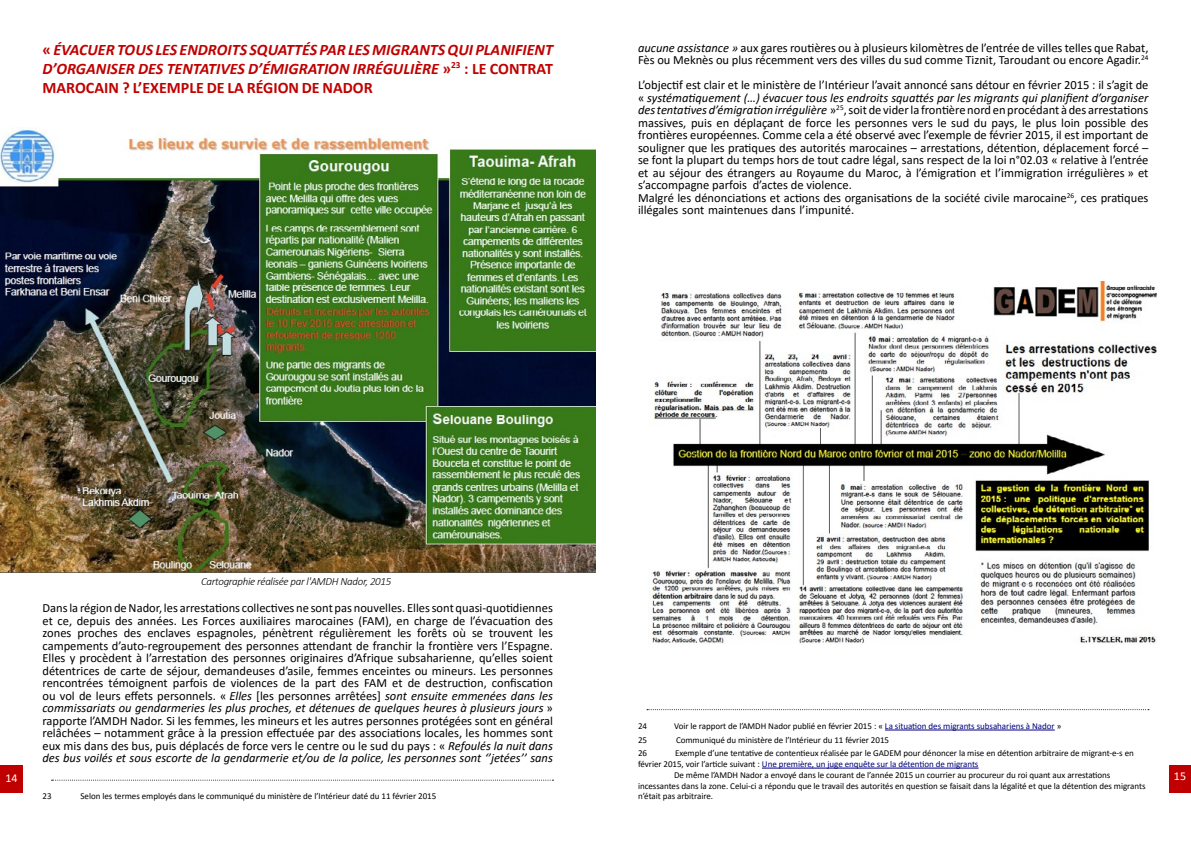
<style>
.page{position:relative;width:1191px;height:842px;background:#fff}
.page>*{position:absolute;margin:0;border:0;box-sizing:border-box;transform-origin:0 0}
.t1{font:italic 700 16px/19.2px "Calibri";color:#c00000;text-align:justify}
.t2{font:12.5px/12.5px "Calibri";color:#000}
.t3{font:12px "Calibri";color:#fff}
.t4{font:italic 300 11px "Calibri";letter-spacing:-.03em;color:#000}
.t5{font:9px "Calibri";letter-spacing:-.005em;color:#000}
.t6{font:9px "Calibri";letter-spacing:-.005em;color:#000080}
.s1{font-style:normal}
.s2{font-style:italic}
.s3{color:#000080}
.s4{color:#000}
</style>
<div class="page">
<div style="left:0;top:765px;width:23px;height:28px;background:#c00000"></div>
<div style="left:1169px;top:765px;width:22px;height:28px;background:#c00000"></div>
<svg style="left:647px;top:709px;width:502px;height:1px"></svg>
<hr style="left:885px;top:730px;width:169px;height:1px;background:#000080">
<hr style="left:762px;top:768px;width:216px;height:1px;background:#000080">
<img style="left:652px;top:281px;width:505px;height:363px">
<svg style="left:52px;top:780px;width:501px;height:1px"></svg>
<img style="left:0;top:129px;width:595px;height:443px">
<p class="t1" style="left:43px;top:39px;width:512px"><span class="s1">«</span> ÉVACUERTOUS LES ENDROITS SQUATTÉS PARLESMIGRANTSQUI PLANIFIENT D’ORGANISER DES TENTATIVES D’ÉMIGRATION IRRÉGULIÈRE <span class="s1">»</span><sup>23</sup> <span class="s1">: LE CONTRAT MAROCAIN ? L’EXEMPLE DE LA RÉGION DE NADOR</span></p>
<p class="t2" style="left:638px;top:41px;width:512px"><span class="s2">aucune assistance »</span> aux gares routières ou à plusieurs kilomètres de l’entrée de villes telles que Rabat,<br>Fès ou Meknès ou plus récemment vers des villes du sud comme Tiznit, Taroudant ou encore Agadir.<sup>24</sup></p>
<p class="t2" style="left:638px;top:79px;width:512px">L’objectif est clair et le ministère de l’Intérieur l’avait annoncé sans détour en février 2015 : il s’agit de « <span class="s2">systématiquement (…) évacuer tous les endroits squattés par les migrants qui planifient d’organiser des tentatives d’émigration irrégulière</span> »<sup>25</sup>, soit de vider la frontière nord en procédant à des arrestations massives, puis en déplaçant de force les personnes vers le sud du pays, le plus loin possible des frontières européennes. Comme cela a été observé avec l’exemple de février 2015, il est important de souligner que les pratiques des autorités marocaines – arrestations, détention, déplacement forcé – se font la plupart du temps hors de tout cadre légal, sans respect de la loi n°02.03 « relative à l’entrée et au séjour des étrangers au Royaume du Maroc, à l’émigration et l’immigration irrégulières » et s’accompagne parfois d’actes de violence.<br>Malgré les dénonciations et actions des organisations de la société civile marocaine<sup>26</sup>, ces pratiques illégales sont maintenues dans l’impunité.</p>
<p class="t4" style="left:201px;top:575px;width:192px">Cartographie réalisée par l'AMDH Nador, 2015</p>
<p class="t2" style="left:43px;top:601px;width:512px;text-align:justify">Dans la région de Nador, les arrestations collectives ne sont pas nouvelles. Elles sont quasi-quotidiennes et ce, depuis des années. Les Forces auxiliaires marocaines (FAM), en charge de l’évacuation des zones proches des enclaves espagnoles, pénètrent régulièrement les forêts où se trouvent les campements d’auto-regroupement des personnes attendant de franchir la frontière vers l’Espagne.<br>Elles y procèdent à l’arrestation des personnes originaires d’Afrique subsaharienne, qu’elles soient détentrices de carte de séjour, demandeuses d’asile, femmes enceintes ou mineurs. Les personnes rencontrées témoignent parfois de violences de la part des FAM et de destruction, confiscation ou vol de leurs effets personnels. « <span class="s2">Elles</span> [les personnes arrêtées] <span class="s2">sont ensuite emmenées dans les commissariats ou gendarmeries les plus proches, et détenues de quelques heures à plusieurs jours</span> » rapporte l’AMDH Nador. Si les femmes, les mineurs et les autres personnes protégées sont en général relâchées – notamment grâce à la pression effectuée par des associations locales, les hommes sont eux mis dans des bus, puis déplacés de force vers le centre ou le sud du pays : « <span class="s2">Refoulés la nuit dans des bus voilés et sous escorte de la gendarmerie et/ou de la police, les personnes sont ‘’jetées’’ sans</span></p>
<p class="t5" style="left:43px;top:790px;width:11px">23</p>
<p class="t5" style="left:81px;top:790px;width:357px">Selon les termes employés dans le communiqué du ministère de l’Intérieur daté du 11 février 2015</p>
<p class="t5" style="left:638px;top:720px;width:11px">24</p>
<p class="t5" style="left:674px;top:720px;width:389px">Voir le rapport de l’AMDH Nador publié en février 2015 : « <span class="s3">La situation des migrants subsahariens à Nador</span> »</p>
<p class="t5" style="left:638px;top:733px;width:11px">25</p>
<p class="t5" style="left:676px;top:733px;width:214px">Communiqué du ministère de l’Intérieur du 11 février 2015</p>
<p class="t5" style="left:638px;top:747px;width:11px">26</p>
<p class="t5" style="left:675px;top:747px;width:460px">Exemple d’une tentative de contentieux réalisée par le GADEM pour dénoncer la mise en détention arbitraire de migrant-e-s en</p>
<p class="t6" style="left:638px;top:758px;width:342px"><span class="s4">février 2015, voir l’article suivant :</span> Une première, un juge enquête sur la détention de migrants</p>
<p class="t5" style="left:674px;top:769px;width:438px">De même l’AMDH Nador a envoyé dans le courant de l’année 2015 un courrier au procureur du roi quant aux arrestations</p>
<p class="t5" style="left:638px;top:779px;width:509px">incessantes dans la zone. Celui-ci a répondu que le travail des autorités en question se faisait dans la légalité et que la détention des migrants</p>
<p class="t5" style="left:638px;top:790px;width:77px">n’était pas arbitraire.</p>
<p class="t3" style="left:5px;top:770px;width:14px">14</p>
<p class="t3" style="left:1174px;top:767px;width:14px">15</p>
</div>
